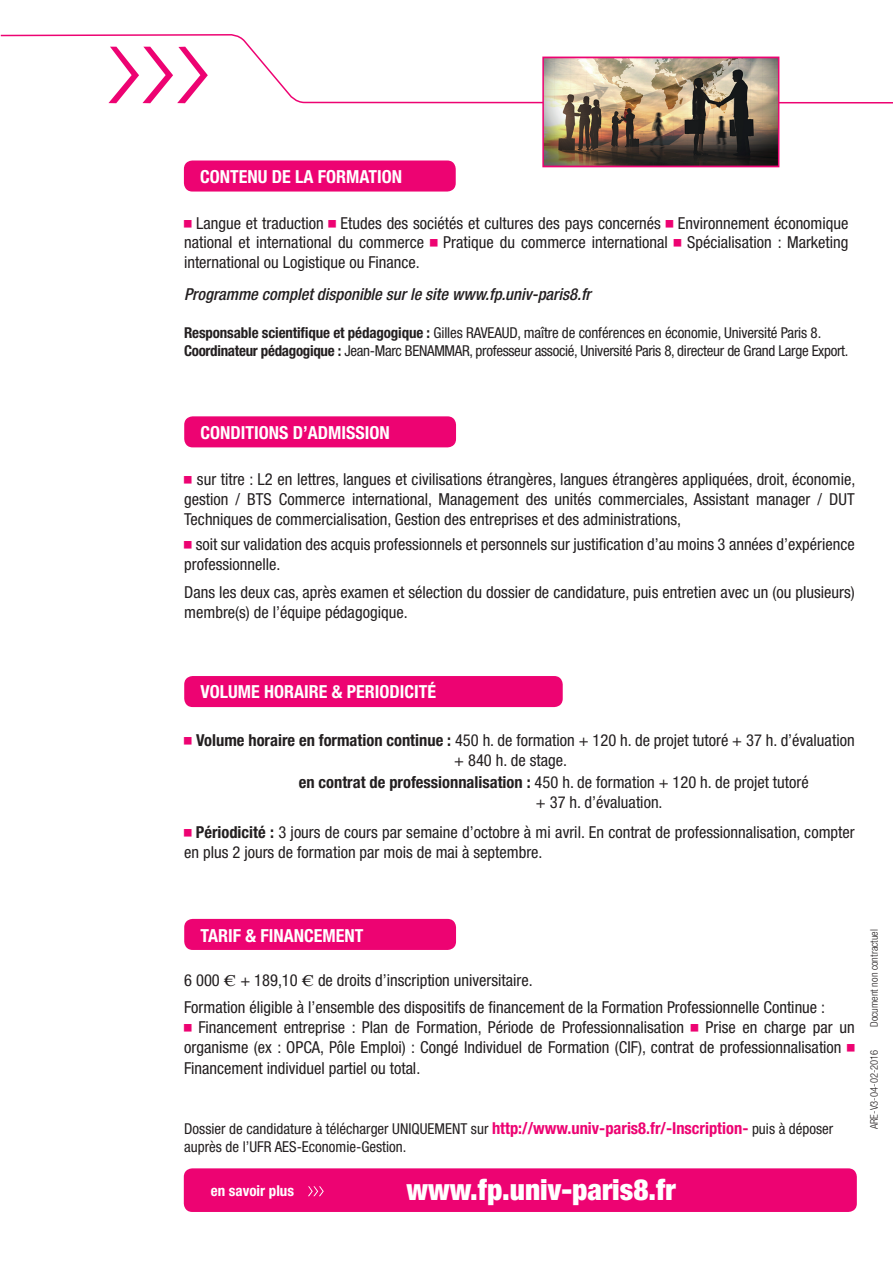
<style>
.page{position:relative;width:893px;height:1263px;background:#fff}
.page>*{position:absolute;margin:0;border:0;box-sizing:border-box;transform-origin:0 0}
.t1{font:900 condensed 29.25px "Helvetica Neue";color:#fff}
.t2{font:700 condensed 18px "Helvetica Neue";color:#fff}
.t3{font:condensed 16.5px/19.8px "Helvetica Neue";color:#231f20}
.t4{font:italic 500 condensed 16.5px "Helvetica Neue";color:#231f20}
.t5{font:condensed 15px/18px "Helvetica Neue";letter-spacing:-.01em;color:#231f20}
.t6{font:700 condensed 15px "Helvetica Neue";color:#fff}
.t7{font:300 condensed 10.5px "Helvetica Neue";color:#231f20}
.s1{font-weight:700}
.s2{font-family:"Times";font-stretch:normal}
.s3{font-weight:700;font-size:16.5px;color:#ed0372}
</style>
<div class="page">
<div style="left:184px;top:160px;width:272px;height:32px;background:#ed0372;border-radius:9px"></div>
<svg style="left:0;top:34px;width:893px;height:70px"></svg>
<svg style="left:108px;top:47px;width:100px;height:56px"></svg>
<div style="left:184px;top:416px;width:272px;height:31px;background:#ed0372;border-radius:9px"></div>
<div style="left:184px;top:676px;width:379px;height:31px;background:#ed0372;border-radius:9px"></div>
<div style="left:184px;top:919px;width:272px;height:31px;background:#ed0372;border-radius:9px"></div>
<img style="left:545px;top:60px;width:231px;height:104px">
<div style="left:542px;top:57px;width:237px;height:110px;border:2px solid #ed0372"></div>
<div style="left:184px;top:1168px;width:673px;height:44px;background:#ed0372;border-radius:9px"></div>
<svg style="left:308px;top:1186px;width:16px;height:10px"></svg>
<p class="t2" style="left:200px;top:166px;width:203px">CONTENU DE LA FORMATION</p>
<p class="t3" style="left:184px;top:213px;width:666px;text-align:justify;text-indent:12px">Langue et traduction Etudes des sociétés et cultures des pays concernés Environnement économique national et international du commerce Pratique du commerce international Spécialisation : Marketing international ou Logistique ou Finance.</p>
<p class="t4" style="left:184px;top:284px;width:408px">Programme complet disponible sur le site www.fp.univ-paris8.fr</p>
<p class="t5" style="left:184px;top:323px;width:666px"><span class="s1">Responsable scientifique et pédagogique :</span> Gilles RAVEAUD, maître de conférences en économie, Université Paris 8.<br><span class="s1">Coordinateur pédagogique :</span> Jean-Marc BENAMMAR, professeur associé, Université Paris 8, directeur de Grand Large Export.</p>
<p class="t2" style="left:201px;top:422px;width:191px">CONDITIONS D’ADMISSION</p>
<p class="t3" style="left:184px;top:469px;width:673px;text-align:justify;text-indent:13px">sur titre : L2 en lettres, langues et civilisations étrangères, langues étrangères appliquées, droit, économie, gestion / BTS Commerce international, Management des unités commerciales, Assistant manager / DUT Techniques de commercialisation, Gestion des entreprises et des administrations,</p>
<p class="t3" style="left:184px;top:534px;width:672px;text-indent:11px">soit sur validation des acquis professionnels et personnels sur justification d’au moins 3 années d’expérience professionnelle.</p>
<p class="t3" style="left:184px;top:582px;width:672px">Dans les deux cas, après examen et sélection du dossier de candidature, puis entretien avec un (ou plusieurs) membre(s) de l’équipe pédagogique.</p>
<p class="t2" style="left:201px;top:681px;width:237px">VOLUME HORAIRE &amp; PERIODICITé</p>
<p class="t3" style="left:454px;top:730px;width:402px;text-indent:-258px"><span class="s1">Volume horaire en formation continue :</span> 450 h. de formation + 120 h. de projet tutoré + 37 h. d’évaluation + 840 h. de stage.</p>
<p class="t3" style="left:536px;top:772px;width:274px;text-indent:-237px"><span class="s1">en contrat de professionnalisation :</span> 450 h. de formation + 120 h. de projet tutoré + 37 h. d’évaluation.</p>
<p class="t3" style="left:184px;top:822px;width:672px;text-indent:12px"><span class="s1">Périodicité :</span> 3 jours de cours par semaine d’octobre à mi avril. En contrat de professionnalisation, compter en plus 2 jours de formation par mois de mai à septembre.</p>
<p class="t2" style="left:201px;top:924px;width:164px">TARIF &amp; FINANCEMENT</p>
<p class="t3" style="left:184px;top:966px;width:642px;line-height:27px">6 000 <span class="s2">€</span> + 189,10 <span class="s2">€</span> de droits d’inscription universitaire.<br>Formation éligible à l’ensemble des dispositifs de financement de la Formation Professionnelle Continue :</p>
<p class="t3" style="left:198px;top:1017px;width:487px">Financement entreprise : Plan de Formation, Période de Professionnalisation</p>
<p class="t3" style="left:184px;top:1017px;width:672px;text-indent:521px">Prise en charge par un organisme (ex : OPCA, Pôle Emploi) : Congé Individuel de Formation (CIF), contrat de professionnalisation</p>
<p class="t3" style="left:184px;top:1058px;width:238px">Financement individuel partiel ou total.</p>
<p class="t5" style="left:184px;top:1120px;width:651px">Dossier de candidature à télécharger UNIQUEMENT sur <span class="s3">http://www.univ-paris8.fr/-Inscription-</span> puis à déposer auprès de l’UFR AES-Economie-Gestion.</p>
<p class="t6" style="left:211px;top:1182px;width:85px">en savoir plus</p>
<h1 class="t1" style="left:406px;top:1171px;width:271px">www.fp.univ-paris8.fr</h1>
<p class="t7" style="left:868px;top:1027px;width:99px;rotate:-90deg">Document non contractuel</p>
<p class="t7" style="left:868px;top:1129px;width:81px;rotate:-90deg">ARE-V3-04-02-2016</p>
</div>
